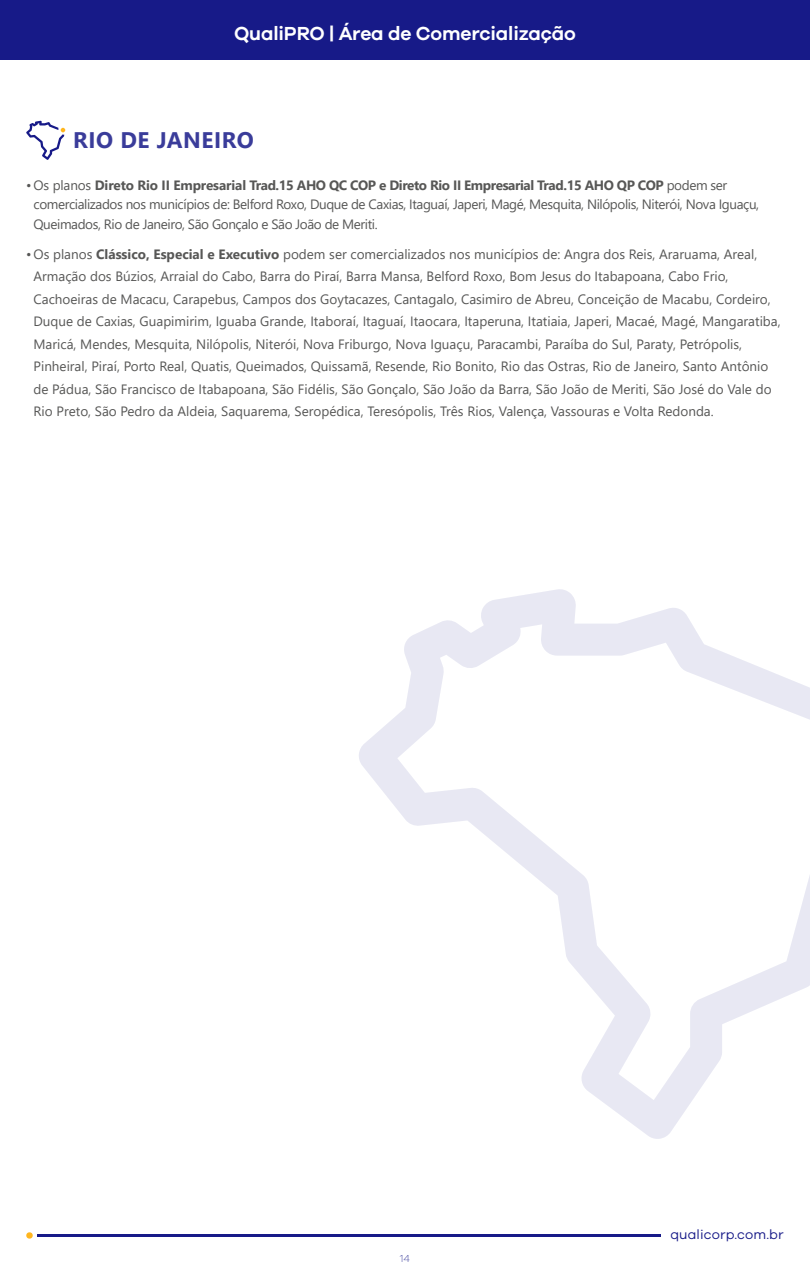
<style>
.page{position:relative;width:810px;height:1275px;background:#fff}
.page>*{position:absolute;margin:0;border:0;box-sizing:border-box;transform-origin:0 0}
.t1{font:700 22.5px "Segoe UI";letter-spacing:.025em;color:#3a3c9a}
.t2{font:600 19.5px "Galano Grotesque";letter-spacing:-.01em;color:#fff}
.t3{font:13.5px/22.5px "Segoe UI";color:#575756}
.t4{font:13.5px/19.5px "Segoe UI";letter-spacing:-.03em;color:#575756}
.t5{font:13.5px "Galano Grotesque";letter-spacing:.01em;color:#171a88}
.t6{font:200 10.5px "Galano Grotesque";color:#171a88}
.s1{font-weight:700}
</style>
<div class="page">
<svg style="left:359px;top:589px;width:451px;height:550px"></svg>
<div style="left:0;top:0;width:810px;height:60px;background:#171a88"></div>
<hr style="left:37px;top:1234px;width:624px;height:3px;background:#171a88">
<svg style="left:26px;top:1232px;width:7px;height:7px"></svg>
<svg style="left:26px;top:121px;width:39px;height:39px"></svg>
<h2 class="t2" style="left:234px;top:21px;width:343px">QualiPRO | Área de Comercialização</h2>
<h1 class="t1" style="left:73px;top:119px;width:182px">RIO DE JANEIRO</h1>
<p class="t4" style="left:34px;top:174px;width:727px;text-indent:-8px">• Os planos <span class="s1">Direto Rio II Empresarial Trad.15 AHO QC COP e Direto Rio II Empresarial Trad.15 AHO QP COP</span> podem ser comercializados nos municípios de: Belford Roxo, Duque de Caxias, Itaguaí, Japeri, Magé, Mesquita, Nilópolis, Niterói, Nova Iguaçu,<br>Queimados, Rio de Janeiro, São Gonçalo e São João de Meriti.</p>
<p class="t3" style="left:34px;top:242px;width:749px;text-indent:-8px">•Os planos <span class="s1">Clássico, Especial e Executivo</span> podem ser comercializados nos municípios de: Angra dos Reis, Araruama, Areal, Armação dos Búzios, Arraial do Cabo, Barra do Piraí, Barra Mansa, Belford Roxo, Bom Jesus do Itabapoana, Cabo Frio, Cachoeiras de Macacu, Carapebus, Campos dos Goytacazes, Cantagalo, Casimiro de Abreu, Conceição de Macabu, Cordeiro, Duque de Caxias, Guapimirim, Iguaba Grande, Itaboraí, Itaguaí, Itaocara, Itaperuna, Itatiaia, Japeri, Macaé, Magé, Mangaratiba, Maricá, Mendes, Mesquita, Nilópolis, Niterói, Nova Friburgo, Nova Iguaçu, Paracambi, Paraíba do Sul, Paraty, Petrópolis, Pinheiral, Piraí, Porto Real, Quatis, Queimados, Quissamã, Resende, Rio Bonito, Rio das Ostras, Rio de Janeiro, Santo Antônio de Pádua, São Francisco de Itabapoana, São Fidélis, São Gonçalo, São João da Barra, São João de Meriti, São José do Vale do Rio Preto, São Pedro da Aldeia, Saquarema, Seropédica, Teresópolis, Três Rios, Valença, Vassouras e Volta Redonda.</p>
<p class="t6" style="left:400px;top:1252px;width:12px">14</p>
<p class="t5" style="left:670px;top:1226px;width:115px">qualicorp.com.br</p>
</div>
